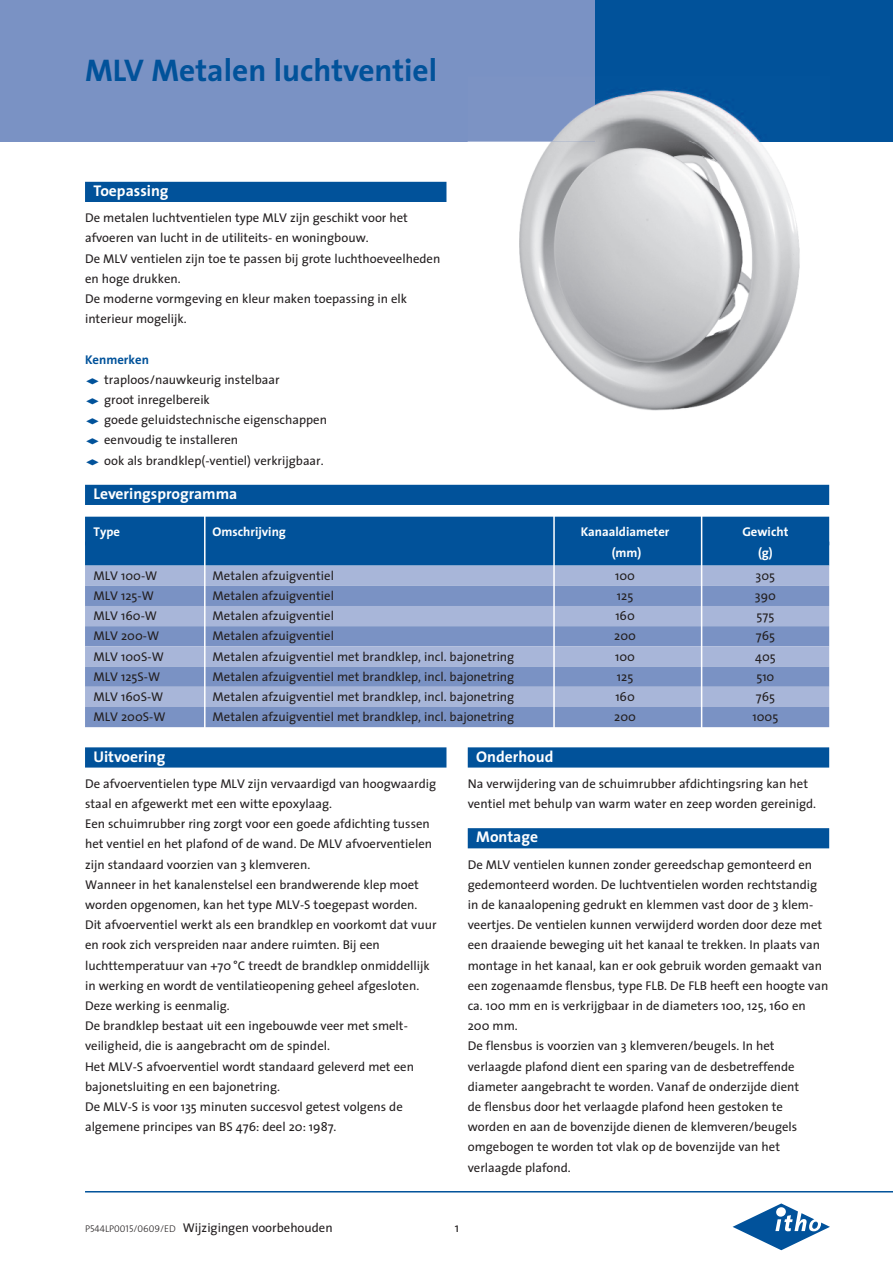
<style>
.page{position:relative;width:893px;height:1263px;background:#fff}
.page>*{position:absolute;margin:0;border:0;box-sizing:border-box;transform-origin:0 0}
.t1{font:700 31.5px "The Sans";color:#01529a}
.t2{font:700 15.6px "The Sans";color:#fff}
.t3{font:12.75px/20.2px "The Sans";color:#231f20}
.t4{font:700 12.75px "The Sans";color:#fff}
.t5{font:700 12.75px "The Sans";color:#01529a}
.s1{font-family:"The Sans Light Caps";font-size:9.75px}
</style>
<div class="page">
<div style="left:0;top:0;width:595px;height:141px;background:#7a92c4"></div>
<div style="left:595px;top:0;width:298px;height:141px;background:#01529a"></div>
<svg style="left:733px;top:1203px;width:97px;height:47px"></svg>
<div style="left:468px;top:747px;width:361px;height:20px;background:#01529a"></div>
<div style="left:468px;top:828px;width:361px;height:20px;background:#01529a"></div>
<div style="left:85px;top:182px;width:361px;height:20px;background:#01529a"></div>
<hr style="left:85px;top:1191px;width:808px;height:1px;background:#01529a">
<img style="left:468px;top:89px;width:361px;height:322px">
<div style="left:85px;top:747px;width:361px;height:20px;background:#01529a"></div>
<div style="left:85px;top:485px;width:744px;height:20px;background:#01529a"></div>
<div style="left:85px;top:517px;width:744px;height:28px;background:#01529a"></div>
<div style="left:85px;top:542px;width:744px;height:24px;background:#01529a"></div>
<div style="left:85px;top:566px;width:744px;height:20px;background:#a8b6d9"></div>
<div style="left:85px;top:586px;width:744px;height:20px;background:#7a92c4"></div>
<div style="left:85px;top:606px;width:744px;height:20px;background:#a8b6d9"></div>
<div style="left:85px;top:626px;width:744px;height:20px;background:#7a92c4"></div>
<div style="left:85px;top:646px;width:744px;height:20px;background:#a8b6d9"></div>
<div style="left:85px;top:666px;width:744px;height:21px;background:#7a92c4"></div>
<div style="left:85px;top:687px;width:744px;height:20px;background:#a8b6d9"></div>
<div style="left:85px;top:707px;width:744px;height:20px;background:#7a92c4"></div>
<hr style="left:204px;top:514px;width:2px;height:220px;background:#fff">
<hr style="left:553px;top:514px;width:2px;height:220px;background:#fff">
<hr style="left:701px;top:514px;width:1px;height:220px;background:#fff">
<h1 class="t1" style="left:85px;top:58px;width:354px">MLV Metalen luchtventiel</h1>
<p class="t2" style="left:94px;top:185px;width:77px">Toepassing</p>
<p class="t3" style="left:85px;top:209px;width:357px">De metalen luchtventielen type MLV zijn geschikt voor het afvoeren van lucht in de utiliteits- en woningbouw.<br>De MLV ventielen zijn toe te passen bij grote luchthoeveelheden en hoge drukken.<br>De moderne vormgeving en kleur maken toepassing in elk interieur mogelijk.</p>
<p class="t5" style="left:85px;top:354px;width:65px">Kenmerken</p>
<p class="t3" style="left:104px;top:371px;width:224px">traploos/nauwkeurig instelbaar<br>groot inregelbereik<br>goede geluidstechnische eigenschappen eenvoudig te installeren<br>ook als brandklep(-ventiel) verkrijgbaar.</p>
<p class="t2" style="left:94px;top:488px;width:145px">Leveringsprogramma</p>
<p class="t4" style="left:94px;top:527px;width:28px">Type</p>
<p class="t4" style="left:213px;top:527px;width:75px">Omschrijving</p>
<p class="t4" style="left:581px;top:527px;width:90px">Kanaaldiameter</p>
<p class="t4" style="left:742px;top:527px;width:48px">Gewicht</p>
<p class="t4" style="left:612px;top:547px;width:31px">(mm)</p>
<p class="t4" style="left:758px;top:547px;width:16px">(g)</p>
<p class="t3" style="left:94px;top:567px;width:65px">MLV 100-W</p>
<p class="t3" style="left:213px;top:567px;width:123px">Metalen afzuigventiel</p>
<p class="t3" style="left:615px;top:567px;width:21px">100</p>
<p class="t3" style="left:756px;top:567px;width:21px">305</p>
<p class="t3" style="left:94px;top:587px;width:62px">MLV 125-W</p>
<p class="t3" style="left:213px;top:587px;width:123px">Metalen afzuigventiel</p>
<p class="t3" style="left:617px;top:587px;width:18px">125</p>
<p class="t3" style="left:755px;top:587px;width:23px">390</p>
<p class="t3" style="left:94px;top:607px;width:65px">MLV 160-W</p>
<p class="t3" style="left:213px;top:607px;width:123px">Metalen afzuigventiel</p>
<p class="t3" style="left:615px;top:607px;width:21px">160</p>
<p class="t3" style="left:756px;top:607px;width:19px">575</p>
<p class="t3" style="left:94px;top:627px;width:67px">MLV 200-W</p>
<p class="t3" style="left:213px;top:627px;width:123px">Metalen afzuigventiel</p>
<p class="t3" style="left:614px;top:627px;width:23px">200</p>
<p class="t3" style="left:756px;top:627px;width:21px">765</p>
<p class="t3" style="left:94px;top:647px;width:72px">MLV 100S-W</p>
<p class="t3" style="left:213px;top:647px;width:303px">Metalen afzuigventiel met brandklep, incl. bajonetring</p>
<p class="t3" style="left:615px;top:647px;width:21px">100</p>
<p class="t3" style="left:755px;top:647px;width:22px">405</p>
<p class="t3" style="left:94px;top:667px;width:68px">MLV 125S-W</p>
<p class="t3" style="left:213px;top:667px;width:303px">Metalen afzuigventiel met brandklep, incl. bajonetring</p>
<p class="t3" style="left:617px;top:667px;width:18px">125</p>
<p class="t3" style="left:756px;top:667px;width:20px">510</p>
<p class="t3" style="left:94px;top:688px;width:71px">MLV 160S-W</p>
<p class="t3" style="left:213px;top:688px;width:303px">Metalen afzuigventiel met brandklep, incl. bajonetring</p>
<p class="t3" style="left:615px;top:688px;width:21px">160</p>
<p class="t3" style="left:756px;top:688px;width:21px">765</p>
<p class="t3" style="left:94px;top:708px;width:74px">MLV 200S-W</p>
<p class="t3" style="left:213px;top:708px;width:303px">Metalen afzuigventiel met brandklep, incl. bajonetring</p>
<p class="t3" style="left:614px;top:708px;width:23px">200</p>
<p class="t3" style="left:752px;top:708px;width:27px">1005</p>
<p class="t2" style="left:94px;top:750px;width:73px">Uitvoering</p>
<p class="t3" style="left:85px;top:774px;width:353px">De afvoerventielen type MLV zijn vervaardigd van hoogwaardig staal en afgewerkt met een witte epoxylaag.<br>Een schuimrubber ring zorgt voor een goede afdichting tussen het ventiel en het plafond of de wand. De MLV afvoerventielen zijn standaard voorzien van 3 klemveren.<br>Wanneer in het kanalenstelsel een brandwerende klep moet worden opgenomen, kan het type MLV-S toegepast worden.<br>Dit afvoerventiel werkt als een brandklep en voorkomt dat vuur en rook zich verspreiden naar andere ruimten. Bij een luchttemperatuur van +70°C treedt de brandklep onmiddellijk in werking en wordt de ventilatieopening geheel afgesloten.<br>Deze werking is eenmalig.<br>De brandklep bestaat uit een ingebouwde veer met smelt&shy;veiligheid, die is aangebracht om de spindel.<br>Het MLV-S afvoerventiel wordt standaard geleverd met een bajonetsluiting en een bajonetring.<br>De MLV-S is voor 135 minuten succesvol getest volgens de algemene principes van BS 476: deel 20: 1987.</p>
<p class="t2" style="left:476px;top:750px;width:79px">Onderhoud</p>
<p class="t3" style="left:468px;top:774px;width:350px">Na verwijdering van de schuimrubber afdichtingsring kan het ventiel met behulp van warm water en zeep worden gereinigd.</p>
<p class="t2" style="left:476px;top:831px;width:63px">Montage</p>
<p class="t3" style="left:468px;top:855px;width:362px">De MLV ventielen kunnen zonder gereedschap gemonteerd en gedemonteerd worden. De luchtventielen worden rechtstandig in de kanaalopening gedrukt en klemmen vast door de 3 klem&shy;veertjes. De ventielen kunnen verwijderd worden door deze met een draaiende beweging uit het kanaal te trekken. In plaats van montage in het kanaal, kan er ook gebruik worden gemaakt van een zogenaamde flensbus, type FLB. De FLB heeft een hoogte van ca. 100 mm en is verkrijgbaar in de diameters 100, 125, 160 en 200 mm.<br>De flensbus is voorzien van 3 klemveren/beugels. In het verlaagde plafond dient een sparing van de desbetreffende diameter aangebracht te worden. Vanaf de onderzijde dient<br>de flensbus door het verlaagde plafond heen gestoken te worden en aan de bovenzijde dienen de klemveren/beugels omgebogen te worden tot vlak op de bovenzijde van het verlaagde plafond.</p>
<p class="t3" style="left:85px;top:1219px;width:249px"><span class="s1">P544LP0015/0609/ED</span> Wijzigingen voorbehouden</p>
<p class="t3" style="left:455px;top:1219px;width:6px">1</p>
</div>
